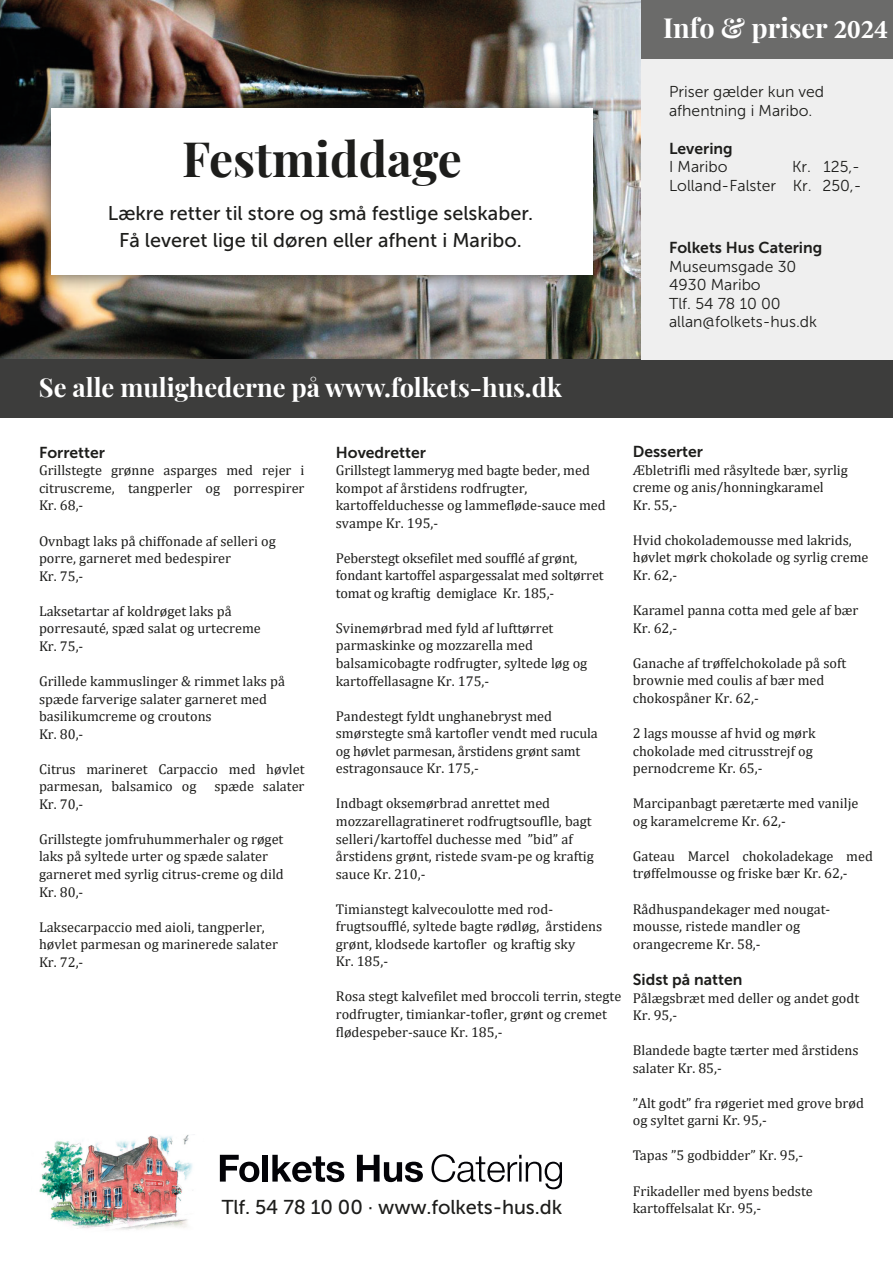
<style>
.page{position:relative;width:893px;height:1263px;background:#fff}
.page>*{position:absolute;margin:0;border:0;box-sizing:border-box;transform-origin:0 0}
.t1{font:700 47.7px "Playfair Display";color:#1d1d1b}
.t2{font:700 27px "Playfair Display";color:#fff}
.t3{font:700 25.5px "Playfair Display";color:#fff}
.t4{font:19.95px "Museo Sans 500";letter-spacing:-.005em;color:#1d1d1b}
.t5{font:19.8px "Museo Sans 500";color:#1d1d1b}
.Menu{font:15.75px/18.6px "Museo Sans 300";color:#1d1d1b}
.Menu_lille{font:15.75px "Museo Sans 700";color:#1d1d1b}
.Menu-2{font:15.75px/18.8px "Museo Sans 700";color:#1d1d1b}
.Menu_lille-2{font:14.25px/17.5px "Cambria";color:#1d1d1b}
.s1{font-family:"Minion Pro"}
.s2{font-family:"Museo Sans 300"}
.s3{font-family:"Museo Sans 700"}
</style>
<div class="page">
<img style="left:0;top:0;width:641px;height:359px">
<div style="left:0;top:359px;width:893px;height:59px;background:#3d3d3c"></div>
<div style="left:641px;top:0;width:252px;height:59px;background:#6b6b6a"></div>
<div style="left:641px;top:59px;width:252px;height:300px;background:#efefef"></div>
<div style="left:32px;top:89px;width:579px;height:205px;background:#1d1d1b;opacity:.75"></div>
<div style="left:51px;top:108px;width:542px;height:167px;background:#fff"></div>
<svg style="left:220px;top:1155px;width:39px;height:27px"></svg>
<div style="left:263px;top:1155px;width:5px;height:26px;background:#030307"></div>
<svg style="left:272px;top:1155px;width:72px;height:27px"></svg>
<svg style="left:357px;top:1155px;width:66px;height:27px"></svg>
<svg style="left:431px;top:1154px;width:131px;height:35px"></svg>
<img style="left:39px;top:1135px;width:154px;height:95px">
<p class="t1" style="left:182px;top:122px;width:281px">Festmiddage</p>
<p class="t5" style="left:108px;top:203px;width:427px">Lækre retter til store og små festlige selskaber.</p>
<p class="t5" style="left:119px;top:229px;width:404px">Få leveret lige til døren eller afhent i Maribo.</p>
<p class="t2" style="left:663px;top:6px;width:226px">Info &amp; priser <span class="s1">2024</span></p>
<p class="Menu" style="left:669px;top:83px;width:157px">Priser gælder kun ved afhentning i Maribo.</p>
<p class="Menu-2" style="left:669px;top:139px;width:65px">Levering<br><span class="s2">I Maribo</span></p>
<p class="Menu" style="left:669px;top:158px;width:194px;text-align:right">Kr. 125,-<br>Lolland-Falster Kr. 250,-</p>
<p class="Menu" style="left:669px;top:238px;width:155px"><span class="s3">Folkets Hus Catering<br></span>Museumsgade 30<br>4930 Maribo<br>Tlf. 54 78 10 00 allan@folkets-hus.dk</p>
<p class="t3" style="left:39px;top:367px;width:525px">Se alle mulighederne på www.folkets-hus.dk</p>
<p class="Menu_lille" style="left:39px;top:443px;width:68px">Forretter</p>
<p class="Menu_lille-2" style="left:39px;top:462px;width:267px;text-align:justify">Grillstegte grønne asparges med rejer i citruscreme, tangperler og porrespirer Kr. 68,-</p>
<p class="Menu_lille-2" style="left:39px;top:532px;width:238px">Ovnbagt laks på chiffonade af selleri og porre, garneret med bedespirer<br>Kr. 75,-</p>
<p class="Menu_lille-2" style="left:39px;top:602px;width:223px">Laksetartar af koldrøget laks på porresauté, spæd salat og urtecreme<br>Kr. 75,-</p>
<p class="Menu_lille-2" style="left:39px;top:672px;width:248px">Grillede kammuslinger &amp; rimmet laks på spæde farverige salater garneret med basilikumcreme og croutons<br>Kr. 80,-</p>
<p class="Menu_lille-2" style="left:39px;top:760px;width:267px">Citrus marineret Carpaccio med høvlet parmesan, balsamico og</p>
<p class="Menu_lille-2" style="left:214px;top:777px;width:92px">spæde salater</p>
<p class="Menu_lille-2" style="left:39px;top:795px;width:46px">Kr. 70,-</p>
<p class="Menu_lille-2" style="left:39px;top:830px;width:246px">Grillstegte jomfruhummerhaler og røget laks på syltede urter og spæde salater garneret med syrlig citrus-creme og dild<br>Kr. 80,-</p>
<p class="Menu_lille-2" style="left:39px;top:918px;width:240px">Laksecarpaccio med aioli, tangperler, høvlet parmesan og marinerede salater<br>Kr. 72,-</p>
<p class="Menu_lille" style="left:336px;top:443px;width:92px">Hovedretter</p>
<p class="Menu_lille-2" style="left:336px;top:462px;width:271px">Grillstegt lammeryg med bagte beder, med kompot af årstidens rodfrugter, kartoffelduchesse og lammefløde-sauce med svampe Kr. 195,-</p>
<p class="Menu_lille-2" style="left:336px;top:549px;width:269px">Peberstegt oksefilet med soufflé af grønt, fondant kartoffel aspargessalat med soltørret tomat og kraftig demiglace Kr. 185,-</p>
<p class="Menu_lille-2" style="left:336px;top:619px;width:253px">Svinemørbrad med fyld af lufttørret parmaskinke og mozzarella med balsamicobagte rodfrugter, syltede løg og kartoffellasagne Kr. 175,-</p>
<p class="Menu_lille-2" style="left:336px;top:707px;width:263px">Pandestegt fyldt unghanebryst med smørstegte små kartofler vendt med rucula og høvlet parmesan, årstidens grønt samt estragonsauce Kr. 175,-</p>
<p class="Menu_lille-2" style="left:336px;top:795px;width:259px">Indbagt oksemørbrad anrettet med mozzarellagratineret rodfrugtsouflle, bagt selleri/kartoffel duchesse med ”bid” af årstidens grønt, ristede svam-pe og kraftig sauce Kr. 210,-</p>
<p class="Menu_lille-2" style="left:336px;top:900px;width:268px">Timianstegt kalvecoulotte med rod&shy;frugtsoufflé, syltede bagte rødløg, årstidens grønt, klodsede kartofler og kraftig sky<br>Kr. 185,-</p>
<p class="Menu_lille-2" style="left:336px;top:988px;width:287px">Rosa stegt kalvefilet med broccoli terrin, stegte rodfrugter, timiankar-tofler, grønt og cremet flødespeber-sauce Kr. 185,-</p>
<p class="t4" style="left:222px;top:1196px;width:342px">Tlf. 54 78 10 00 · www.folkets-hus.dk</p>
<p class="Menu_lille" style="left:633px;top:443px;width:72px">Desserter</p>
<p class="Menu_lille-2" style="left:633px;top:461px;width:217px">Æbletrifli med råsyltede bær, syrlig creme og anis/honningkaramel<br>Kr. 55,-</p>
<p class="Menu_lille-2" style="left:633px;top:531px;width:237px">Hvid chokolademousse med lakrids, høvlet mørk chokolade og syrlig creme<br>Kr. 62,-</p>
<p class="Menu_lille-2" style="left:633px;top:601px;width:227px">Karamel panna cotta med gele af bær<br>Kr. 62,-</p>
<p class="Menu_lille-2" style="left:633px;top:654px;width:215px">Ganache af trøffelchokolade på soft brownie med coulis af bær med chokospåner Kr. 62,-</p>
<p class="Menu_lille-2" style="left:633px;top:724px;width:184px">2 lags mousse af hvid og mørk chokolade med citrusstrejf og pernodcreme Kr. 65,-</p>
<p class="Menu_lille-2" style="left:633px;top:794px;width:227px">Marcipanbagt pæretærte med vanilje og karamelcreme Kr. 62,-</p>
<p class="Menu_lille-2" style="left:633px;top:847px;width:242px">Gateau Marcel chokoladekage med trøffelmousse og friske bær Kr. 62,-</p>
<p class="Menu_lille-2" style="left:633px;top:900px;width:199px">Rådhuspandekager med nougat&shy;mousse, ristede mandler og orangecreme Kr. 58,-</p>
<p class="Menu_lille" style="left:633px;top:971px;width:111px">Sidst på natten</p>
<p class="Menu_lille-2" style="left:633px;top:989px;width:228px">Pålægsbræt med deller og andet godt<br>Kr. 95,-</p>
<p class="Menu_lille-2" style="left:633px;top:1041px;width:227px">Blandede bagte tærter med årstidens salater Kr. 85,-</p>
<p class="Menu_lille-2" style="left:633px;top:1094px;width:233px">”Alt godt” fra røgeriet med grove brød og syltet garni Kr. 95,-</p>
<p class="Menu_lille-2" style="left:633px;top:1147px;width:172px">Tapas ”5 godbidder” Kr. 95,-</p>
<p class="Menu_lille-2" style="left:633px;top:1182px;width:182px">Frikadeller med byens bedste kartoffelsalat Kr. 95,-</p>
</div>
